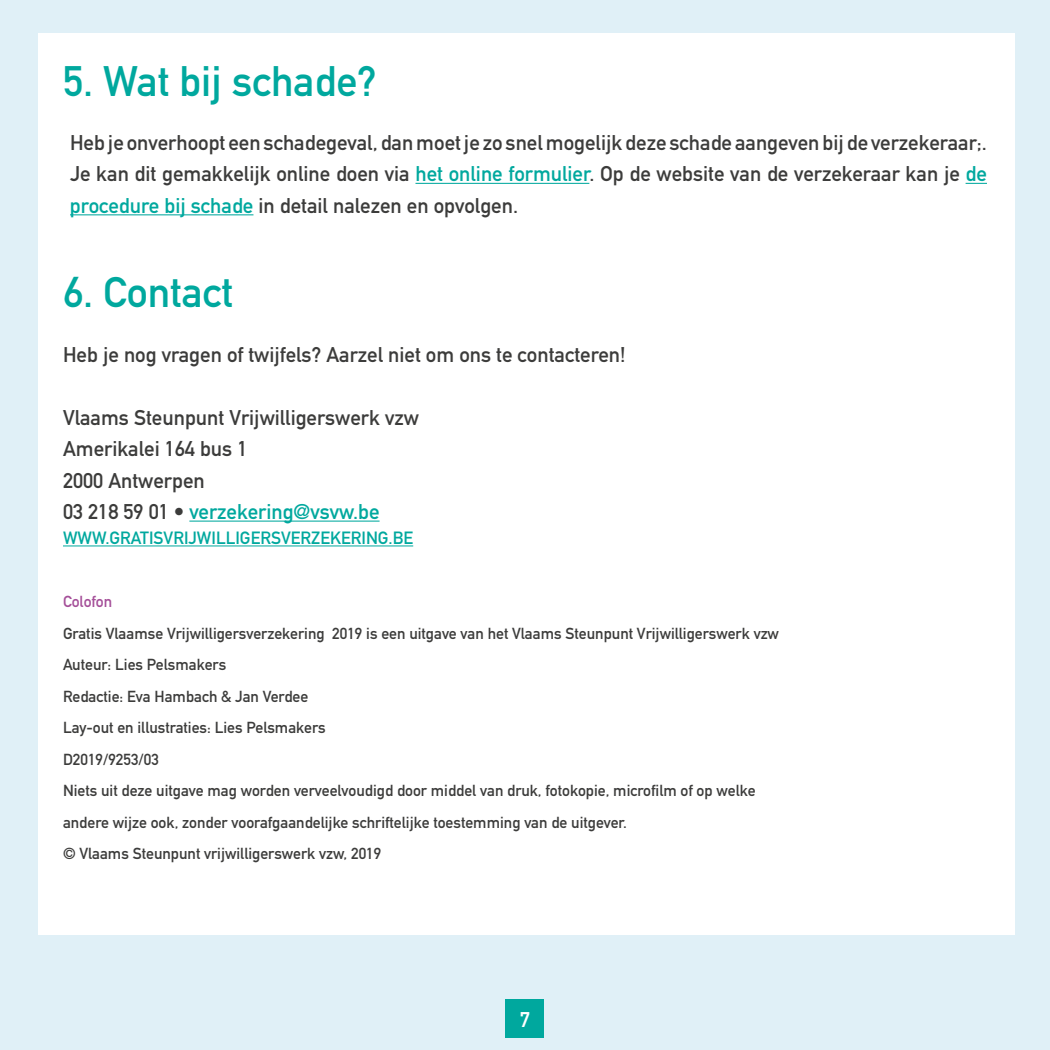
<style>
.page{position:relative;width:1050px;height:1050px;background:#e0f0f7}
.page>*{position:absolute;margin:0;border:0;box-sizing:border-box;transform-origin:0 0}
.t1{font:700 42px "DIN Alternate";color:#00a89e}
.t2{font:700 21px/31.5px "DIN Alternate";color:#3c3c3b;text-align:justify}
.t3{font:700 21px "DIN Alternate";color:#fff}
.t4{font:700 17.5px "DIN Alternate";color:#00a89e}
.t5{font:700 15.75px/31.5px "DIN Alternate";color:#3c3c3b}
.t6{font:700 15.75px "DIN Alternate";color:#a55099}
.s1{color:#00a89e}
</style>
<div class="page">
<div style="left:506px;top:999px;width:38px;height:39px;background:#00a89e"></div>
<div style="left:38px;top:33px;width:977px;height:901px;background:#fff"></div>
<hr style="left:415px;top:183px;width:174px;height:1px;background:#00a89e">
<svg style="left:966px;top:183px;width:21px;height:1px"></svg>
<hr style="left:70px;top:214px;width:183px;height:1px;background:#00a89e">
<hr style="left:189px;top:521px;width:191px;height:1px;background:#00a89e">
<hr style="left:63px;top:546px;width:350px;height:1px;background:#00a89e">
<h1 class="t1" style="left:63px;top:49px;width:315px">5. Wat bij schade?</h1>
<p class="t2" style="left:70px;top:125px;width:919px">Heb je onverhoopt een schadegeval, dan moet je zo snel mogelijk deze schade aangeven bij de verzekeraar;.<br>Je kan dit gemakkelijk online doen via <span class="s1">het online formulier</span>. Op de website van de verzekeraar kan je <span class="s1">de procedure bij schade</span> in detail nalezen en opvolgen.</p>
<h1 class="t1" style="left:63px;top:261px;width:172px">6. Contact</h1>
<h2 class="t2" style="left:63px;top:337px;width:564px">Heb je nog vragen of twijfels? Aarzel niet om ons te contacteren!</h2>
<h2 class="t2" style="left:63px;top:400px;width:357px;text-align:left">Vlaams Steunpunt Vrijwilligerswerk vzw<br>Amerikalei 164 bus 1<br>2000 Antwerpen<br>03 218 59 01 • <span class="s1">verzekering@vsvw.be</span></h2>
<p class="t4" style="left:63px;top:525px;width:352px">WWW.GRATISVRIJWILLIGERSVERZEKERING.BE</p>
<p class="t6" style="left:63px;top:590px;width:51px">Colofon</p>
<p class="t5" style="left:63px;top:616px;width:718px">Gratis Vlaamse Vrijwilligersverzekering 2019 is een uitgave van het Vlaams Steunpunt Vrijwilligerswerk vzw Auteur: Lies Pelsmakers<br>Redactie: Eva Hambach &amp; Jan Verdee<br>Lay-out en illustraties: Lies Pelsmakers<br>D2019/9253/03<br>Niets uit deze uitgave mag worden verveelvoudigd door middel van druk, fotokopie, microfilm of op welke andere wijze ook, zonder voorafgaandelijke schriftelijke toestemming van de uitgever.<br>© Vlaams Steunpunt vrijwilligerswerk vzw, 2019</p>
<h2 class="t3" style="left:520px;top:1003px;width:12px">7</h2>
</div>
